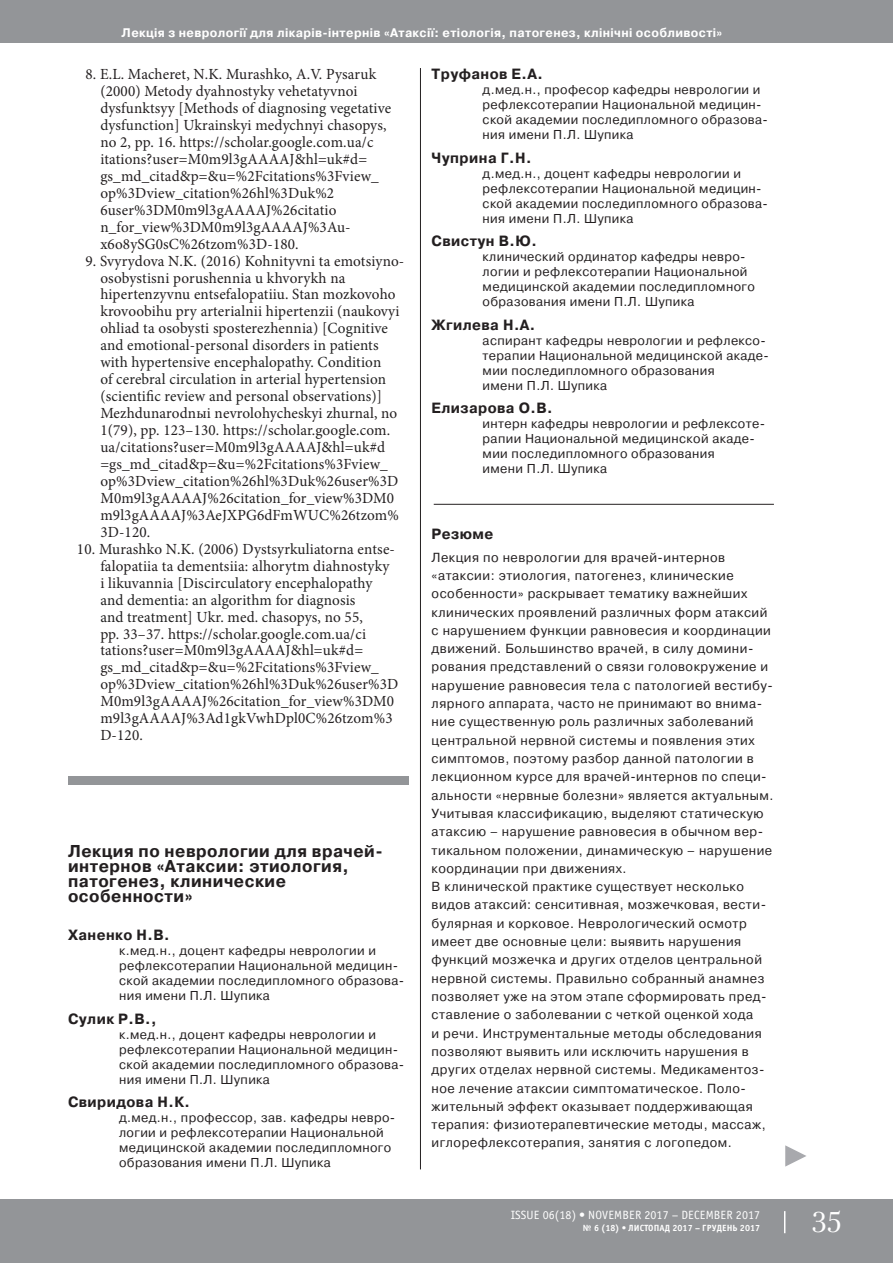
<style>
.page{position:relative;width:893px;height:1263px;background:#fff}
.page>*{position:absolute;margin:0;border:0;box-sizing:border-box;transform-origin:0 0}
.t1{font:28.5px "Petersburg C";color:#fff}
.t2{font:700 17.1px/15px "Pragmatica C";letter-spacing:.03em;color:#231f20;scale:.96 1}
.t3{font:15.45px/17px "Minion Pro";letter-spacing:.01em;color:#231f20}
.t4{font:700 14.85px "Pragmatica C";letter-spacing:.03em;color:#231f20;scale:.96 1}
.t5{font:13.2px/18.3px "Pragmatica C";letter-spacing:.04em;color:#231f20}
.t6{font:12.9px/15px "Pragmatica C";letter-spacing:.03em;color:#231f20}
.t7{font:700 12.45px "Pragmatica C";letter-spacing:.03em;color:#fff;scale:.96 1}
.t8{font:12px "Officina Sans C";letter-spacing:.01em;color:#fff}
.t9{font:700 9px "Officina Sans C";letter-spacing:.01em;color:#fff}
.s1{color:#212121}
</style>
<div class="page">
<div style="left:0;top:0;width:893px;height:43px;background:#939598"></div>
<div style="left:0;top:1199px;width:893px;height:64px;background:#939598"></div>
<svg style="left:784px;top:1211px;width:1px;height:22px"></svg>
<hr style="left:420px;top:68px;width:1px;height:1101px;background:#231f20">
<div style="left:68px;top:776px;width:340px;height:8px;background:#939598"></div>
<hr style="left:434px;top:504px;width:340px;height:1px;background:#231f20">
<svg style="left:785px;top:1145px;width:21px;height:21px"></svg>
<p class="t7" style="left:122px;top:26px;width:627px">Лекція з неврології для лікарів-інтернів «Атаксії: етіологія, патогенез, клінічні особливості»</p>
<p class="t3" style="left:100px;top:66px;width:292px;text-indent:-15px">8. E.L. Macheret, N.K. Murashko, A.V. Pysaruk (2000) Metodу dyahnostyky vehetatyvnoi dysfunktsyy [<span class="s1">Methods of diagnosing vegetative dysfunction</span>] Ukrainskyi medychnyi chasopys, no 2, pp. 16. https://scholar.google.com.ua/c itations?user=M0m9l3gAAAAJ&amp;hl=uk#d= gs_md_citad&amp;p=&amp;u=%2Fcitations%3Fview_ op%3Dview_citation%26hl%3Duk%2<br>6user%3DM0m9l3gAAAAJ%26citatio n_for_view%3DM0m9l3gAAAAJ%3Au&shy;x6o8ySG0sC%26tzom%3D-180.</p>
<p class="t3" style="left:100px;top:252px;width:305px;text-indent:-15px">9. Svyrydova N.K. (2016) Kohnityvni ta emotsiyno&shy;osobystisni porushennia u khvorykh na hipertenzyvnu entsefalopatiiu. Stan mozkovoho krovoobihu pry arterialnii hipertenzii (naukovyi ohliad ta osobysti sposterezhennia) [<span class="s1">Cognitive and emotional-personal disorders in patients with hypertensive encephalopathy. Condition<br>of cerebral circulation in arterial hypertension (scientific review and personal observations)</span>] Mezhdunarodnыi nevrolohycheskyi zhurnal, no 1(79), pp. 123–130. https://scholar.google.com. ua/citations?user=M0m9l3gAAAAJ&amp;hl=uk#d =gs_md_citad&amp;p=&amp;u=%2Fcitations%3Fview_ op%3Dview_citation%26hl%3Duk%26user%3D M0m9l3gAAAAJ%26citation_for_view%3DM0 m9l3gAAAAJ%3AeJXPG6dFmWUC%26tzom% 3D-120.</p>
<p class="t3" style="left:100px;top:540px;width:299px;text-indent:-23px">10. Murashko N.K. (2006) Dystsyrkuliatorna entse&shy;falopatiia ta dementsiia: alhorytm diahnostyky<br>i likuvannia [<span class="s1">Discirculatory encephalopathy and dementia: an algorithm for diagnosis<br>and treatment</span>] Ukr. med. chasopys, no 55,<br>pp. 33–37. https://scholar.google.com.ua/ci tations?user=M0m9l3gAAAAJ&amp;hl=uk#d= gs_md_citad&amp;p=&amp;u=%2Fcitations%3Fview_ op%3Dview_citation%26hl%3Duk%26user%3D M0m9l3gAAAAJ%26citation_for_view%3DM0 m9l3gAAAAJ%3Ad1gkVwhDpl0C%26tzom%3<br>D-120.</p>
<p class="t4" style="left:432px;top:66px;width:117px">Труфанов Е.А.</p>
<p class="t6" style="left:483px;top:82px;width:287px">д.мед.н., професор кафедры неврологии и рефлексотерапии Национальной медицин&shy;ской академии последипломного образова&shy;ния имени П.Л. Шупика</p>
<p class="t4" style="left:432px;top:150px;width:106px">Чуприна Г.Н.</p>
<p class="t6" style="left:483px;top:166px;width:287px">д.мед.н., доцент кафедры неврологии и рефлексотерапии Национальной медицин&shy;ской академии последипломного образова&shy;ния имени П.Л. Шупика</p>
<p class="t4" style="left:432px;top:233px;width:111px">Свистун В.Ю.</p>
<p class="t6" style="left:483px;top:249px;width:274px">клинический ординатор кафедры невро&shy;логии и рефлексотерапии Национальной медицинской академии последипломного образования имени П.Л. Шупика</p>
<p class="t4" style="left:432px;top:317px;width:110px">Жгилева Н.А.</p>
<p class="t6" style="left:483px;top:333px;width:288px">аспирант кафедры неврологии и рефлексо&shy;терапии Национальной медицинской акаде&shy;мии последипломного образования<br>имени П.Л. Шупика</p>
<p class="t4" style="left:432px;top:400px;width:128px">Елизарова О.В.</p>
<p class="t6" style="left:483px;top:416px;width:284px">интерн кафедры неврологии и рефлексоте&shy;рапии Национальной медицинской акаде&shy;мии последипломного образования<br>имени П.Л. Шупика</p>
<p class="t4" style="left:432px;top:526px;width:66px">Резюме</p>
<p class="t5" style="left:432px;top:548px;width:343px">Лекция по неврологии для врачей-интернов «атаксии: этиология, патогенез, клинические особенности» раскрывает тематику важнейших клинических проявлений различных форм атаксий с нарушением функции равновесия и координации движений. Большинство врачей, в силу домини&shy;рования представлений о связи головокружение и нарушение равновесия тела с патологией вестибу&shy;лярного аппарата, часто не принимают во внима&shy;ние существенную роль различных заболеваний центральной нервной системы и появления этих симптомов, поэтому разбор данной патологии в лекционном курсе для врачей-интернов по специ&shy;альности «нервные болезни» является актуальным.<br>Учитывая классификацию, выделяют статическую атаксию – нарушение равновесия в обычном вер&shy;тикальном положении, динамическую – нарушение координации при движениях.<br>В клинической практике существует несколько видов атаксий: сенситивная, мозжечковая, вести&shy;булярная и корковое. Неврологический осмотр имеет две основные цели: выявить нарушения функций мозжечка и других отделов центральной нервной системы. Правильно собранный анамнез позволяет уже на этом этапе сформировать пред&shy;ставление о заболевании с четкой оценкой хода<br>и речи. Инструментальные методы обследования позволяют выявить или исключить нарушения в других отделах нервной системы. Медикаментоз&shy;ное лечение атаксии симптоматическое. Поло&shy;жительный эффект оказывает поддерживающая терапия: физиотерапевтические методы, массаж, иглорефлексотерапия, занятия с логопедом.</p>
<p class="t2" style="left:68px;top:844px;width:329px">Лекция по неврологии для врачей&shy;интернов «Атаксии: этиология, патогенез, клинические особенности»</p>
<p class="t4" style="left:68px;top:927px;width:107px">Ханенко Н.В.</p>
<p class="t6" style="left:119px;top:944px;width:287px">к.мед.н., доцент кафедры неврологии и рефлексотерапии Национальной медицин&shy;ской академии последипломного образова&shy;ния имени П.Л. Шупика</p>
<p class="t4" style="left:68px;top:1011px;width:94px">Сулик Р.В.,</p>
<p class="t6" style="left:119px;top:1027px;width:287px">к.мед.н., доцент кафедры неврологии и рефлексотерапии Национальной медицин&shy;ской академии последипломного образова&shy;ния имени П.Л. Шупика</p>
<p class="t4" style="left:68px;top:1094px;width:129px">Свиридова Н.К.</p>
<p class="t6" style="left:119px;top:1111px;width:278px">д.мед.н., профессор, зав. кафедры невро&shy;логии и рефлексотерапии Национальной медицинской академии последипломного образования имени П.Л. Шупика</p>
<p class="t8" style="left:511px;top:1209px;width:251px">ISSUE 06(18) • NOVEMBER 2017 – DECEMBER 2017</p>
<p class="t9" style="left:583px;top:1223px;width:179px">№ 6 (18) • листопад 2017 – Грудень 2017</p>
<h1 class="t1" style="left:812px;top:1205px;width:31px">35</h1>
</div>
